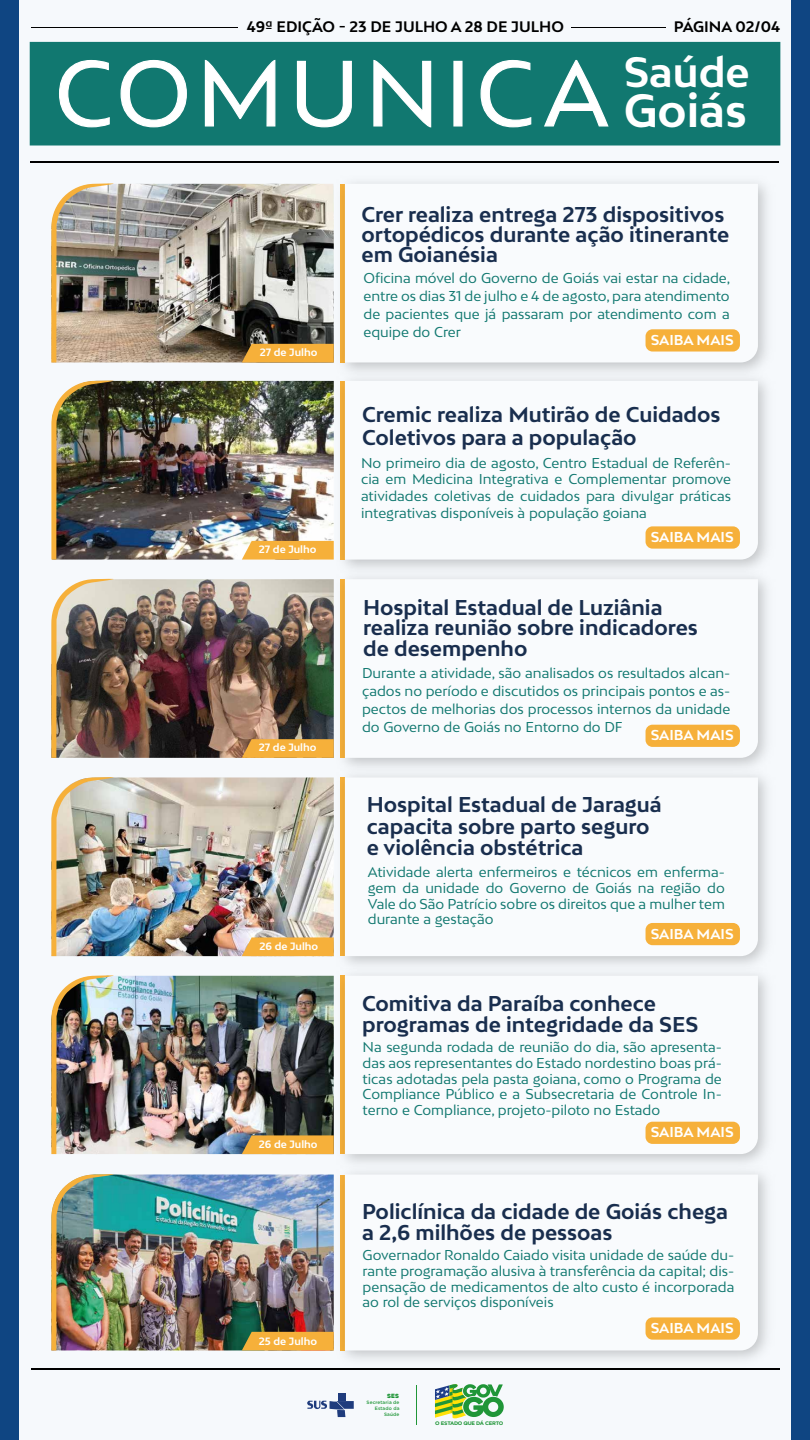
<style>
.page{position:relative;width:810px;height:1440px;background:#fff}
.page>*{position:absolute;margin:0;border:0;box-sizing:border-box;transform-origin:0 0}
.t1{font:700 44.1px "Bw Mitga";color:#fff}
.t2{font:700 40.12px "Bw Mitga";color:#fff}
.t3{font:700 20.25px/20.1px "Bw Mitga";color:#192e4e}
.t4{font:700 14.4px "Bw Mitga";color:#000}
.t5{font:700 13.58px "Bw Mitga";color:#fff}
.t6{font:13.5px/15.7px "Bw Mitga";color:#117870;text-align:justify}
.t7{font:700 10.05px "Bw Mitga";color:#fff}
.t8{font:5.78px "Heavitas";color:#209638}
.t9{font:700 5.1px "Gotham";letter-spacing:-.045em;color:#209638;scale:1.05 1}
.t10{font:500 4.72px/5.7px "Gotham";letter-spacing:.025em;color:#209638;text-align:right}
</style>
<div class="page">
<div style="left:7px;top:0;width:795px;height:1440px;background:#f6f9fc"></div>
<div style="left:0;top:0;width:19px;height:1440px;background:#0f4582"></div>
<div style="left:791px;top:0;width:19px;height:1440px;background:#0f4582"></div>
<div style="left:30px;top:42px;width:750px;height:104px;background:#117870;border:3px solid #117870"></div>
<hr style="left:31px;top:27px;width:206px;height:1px;background:#000">
<hr style="left:571px;top:27px;width:95px;height:1px;background:#000">
<hr style="left:30px;top:161px;width:749px;height:1px;background:#000">
<svg style="left:59px;top:59px;width:51px;height:69px"></svg>
<svg style="left:120px;top:59px;width:67px;height:69px"></svg>
<svg style="left:204px;top:59px;width:72px;height:68px"></svg>
<svg style="left:296px;top:60px;width:56px;height:68px"></svg>
<svg style="left:373px;top:59px;width:59px;height:69px"></svg>
<div style="left:453px;top:61px;width:10px;height:66px;background:#fff;border:1px solid #fff"></div>
<svg style="left:480px;top:59px;width:52px;height:69px"></svg>
<svg style="left:544px;top:59px;width:65px;height:68px"></svg>
<hr style="left:31px;top:1368px;width:749px;height:2px;background:#000">
<img style="left:331px;top:182px;width:436px;height:185px">
<svg style="left:345px;top:184px;width:413px;height:178px"></svg>
<img style="left:116px;top:184px;width:218px;height:178px">
<img style="left:51px;top:183px;width:65px;height:179px">
<div style="left:646px;top:329px;width:94px;height:23px;background:#f6b03a;border-radius:7px"></div>
<div style="left:242px;top:344px;width:92px;height:18px;background:#f6b03a"></div>
<img style="left:331px;top:367px;width:436px;height:199px">
<svg style="left:345px;top:381px;width:413px;height:179px"></svg>
<img style="left:116px;top:381px;width:218px;height:179px">
<img style="left:51px;top:380px;width:65px;height:180px">
<div style="left:646px;top:526px;width:94px;height:23px;background:#f6b03a;border-radius:7px"></div>
<svg style="left:242px;top:541px;width:92px;height:19px;background:#f5b447"></svg>
<img style="left:340px;top:566px;width:427px;height:198px">
<svg style="left:345px;top:579px;width:413px;height:179px"></svg>
<img style="left:116px;top:579px;width:218px;height:179px">
<img style="left:51px;top:578px;width:65px;height:180px">
<div style="left:646px;top:725px;width:94px;height:22px;background:#f6b03a;border-radius:7px"></div>
<svg style="left:242px;top:739px;width:92px;height:19px;background:#edaa3b"></svg>
<img style="left:331px;top:764px;width:436px;height:198px">
<svg style="left:345px;top:777px;width:413px;height:179px"></svg>
<img style="left:116px;top:777px;width:218px;height:179px">
<img style="left:51px;top:777px;width:65px;height:179px">
<div style="left:646px;top:923px;width:94px;height:22px;background:#f6b03a;border-radius:7px"></div>
<svg style="left:242px;top:937px;width:92px;height:19px;background:#f3b246"></svg>
<img style="left:331px;top:962px;width:436px;height:199px">
<svg style="left:345px;top:976px;width:413px;height:178px"></svg>
<img style="left:116px;top:976px;width:218px;height:178px">
<img style="left:51px;top:975px;width:65px;height:179px">
<div style="left:646px;top:1122px;width:94px;height:22px;background:#f6b03a;border-radius:7px"></div>
<svg style="left:242px;top:1135px;width:92px;height:19px;background:#e7a93e"></svg>
<img style="left:331px;top:1161px;width:436px;height:198px">
<svg style="left:345px;top:1175px;width:413px;height:175px"></svg>
<img style="left:116px;top:1175px;width:218px;height:175px">
<img style="left:51px;top:1174px;width:65px;height:176px">
<div style="left:646px;top:1317px;width:94px;height:23px;background:#f6b03a;border-radius:7px"></div>
<svg style="left:242px;top:1332px;width:92px;height:18px;background:#e9ab3a"></svg>
<div style="left:338px;top:1393px;width:8px;height:7px;background:#1f3c7d"></div>
<svg style="left:307px;top:1401px;width:47px;height:16px"></svg>
<hr style="left:416px;top:1385px;width:1px;height:40px;background:#209638">
<svg style="left:435px;top:1384px;width:69px;height:35px"></svg>
<p class="t4" style="left:247px;top:17px;width:319px">49ª EDIÇÃO - 23 DE JULHO A 28 DE JULHO</p>
<p class="t4" style="left:674px;top:17px;width:108px">PÁGINA 02/04</p>
<h2 class="t2" style="left:624px;top:45px;width:127px">Saúde</h2>
<h1 class="t1" style="left:624px;top:81px;width:125px">Goiás</h1>
<p class="t7" style="left:260px;top:345px;width:59px">27 de Julho</p>
<p class="t7" style="left:259px;top:543px;width:59px">27 de Julho</p>
<p class="t7" style="left:259px;top:741px;width:59px">27 de Julho</p>
<p class="t7" style="left:260px;top:940px;width:60px">26 de Julho</p>
<p class="t7" style="left:259px;top:1137px;width:60px">26 de Julho</p>
<p class="t7" style="left:259px;top:1334px;width:60px">25 de Julho</p>
<h3 class="t3" style="left:362px;top:203px;width:369px">Crer realiza entrega 273 dispositivos ortopédicos durante ação itinerante em Goianésia</h3>
<p class="t6" style="left:363px;top:268px;width:368px;line-height:18.1px">Oficina móvel do Governo de Goiás vai estar na cidade, entre os dias 31 de julho e 4 de agosto, para atendimento de pacientes que já passaram por atendimento com a equipe do Crer</p>
<p class="t5" style="left:651px;top:331px;width:85px">SAIBA MAIS</p>
<h3 class="t3" style="left:362px;top:402px;width:360px;line-height:23.1px">Cremic realiza Mutirão de Cuidados<br>Coletivos para a população</h3>
<p class="t6" style="left:361px;top:454px;width:371px;line-height:16.6px">No primeiro dia de agosto, Centro Estadual de Referên&shy;cia em Medicina Integrativa e Complementar promove atividades coletivas de cuidados para divulgar práticas integrativas disponíveis à população goiana</p>
<p class="t5" style="left:651px;top:528px;width:85px">SAIBA MAIS</p>
<h3 class="t3" style="left:363px;top:597px;width:336px;line-height:20.4px">Hospital Estadual de Luziânia realiza reunião sobre indicadores de desempenho</h3>
<p class="t6" style="left:362px;top:664px;width:370px;line-height:18.1px">Durante a atividade, são analisados os resultados alcan&shy;çados no período e discutidos os principais pontos e as&shy;pectos de melhorias dos processos internos da unidade do Governo de Goiás no Entorno do DF</p>
<p class="t5" style="left:651px;top:726px;width:85px">SAIBA MAIS</p>
<h3 class="t3" style="left:367px;top:793px;width:297px;line-height:21.4px">Hospital Estadual de Jaraguá capacita sobre parto seguro e violência obstétrica</h3>
<p class="t6" style="left:368px;top:864px;width:359px">Atividade alerta enfermeiros e técnicos em enferma&shy;gem da unidade do Governo de Goiás na região do Vale do São Patrício sobre os direitos que a mulher tem durante a gestação</p>
<p class="t5" style="left:651px;top:925px;width:85px">SAIBA MAIS</p>
<h3 class="t3" style="left:362px;top:992px;width:338px;line-height:21.1px">Comitiva da Paraíba conhece programas de integridade da SES</h3>
<p class="t6" style="left:363px;top:1039px;width:361px">Na segunda rodada de reunião do dia, são apresenta&shy;das aos representantes do Estado nordestino boas prá&shy;ticas adotadas pela pasta goiana, como o Programa de Compliance Público e a Subsecretaria de Controle In&shy;terno e Compliance, projeto-piloto no Estado</p>
<p class="t5" style="left:651px;top:1123px;width:85px">SAIBA MAIS</p>
<h3 class="t3" style="left:362px;top:1200px;width:367px;line-height:21.1px">Policlínica da cidade de Goiás chega a 2,6 milhões de pessoas</h3>
<p class="t6" style="left:363px;top:1247px;width:373px">Governador Ronaldo Caiado visita unidade de saúde du&shy;rante programação alusiva à transferência da capital; dis&shy;pensação de medicamentos de alto custo é incorporada ao rol de serviços disponíveis</p>
<p class="t5" style="left:651px;top:1319px;width:85px">SAIBA MAIS</p>
<p class="t8" style="left:387px;top:1393px;width:14px">SES</p>
<p class="t10" style="left:367px;top:1400px;width:34px">Secretaria de<br>Estado da<br>Saúde</p>
<p class="t9" style="left:435px;top:1421px;width:66px">O ESTADO QUE DÁ CERTO</p>
</div>
